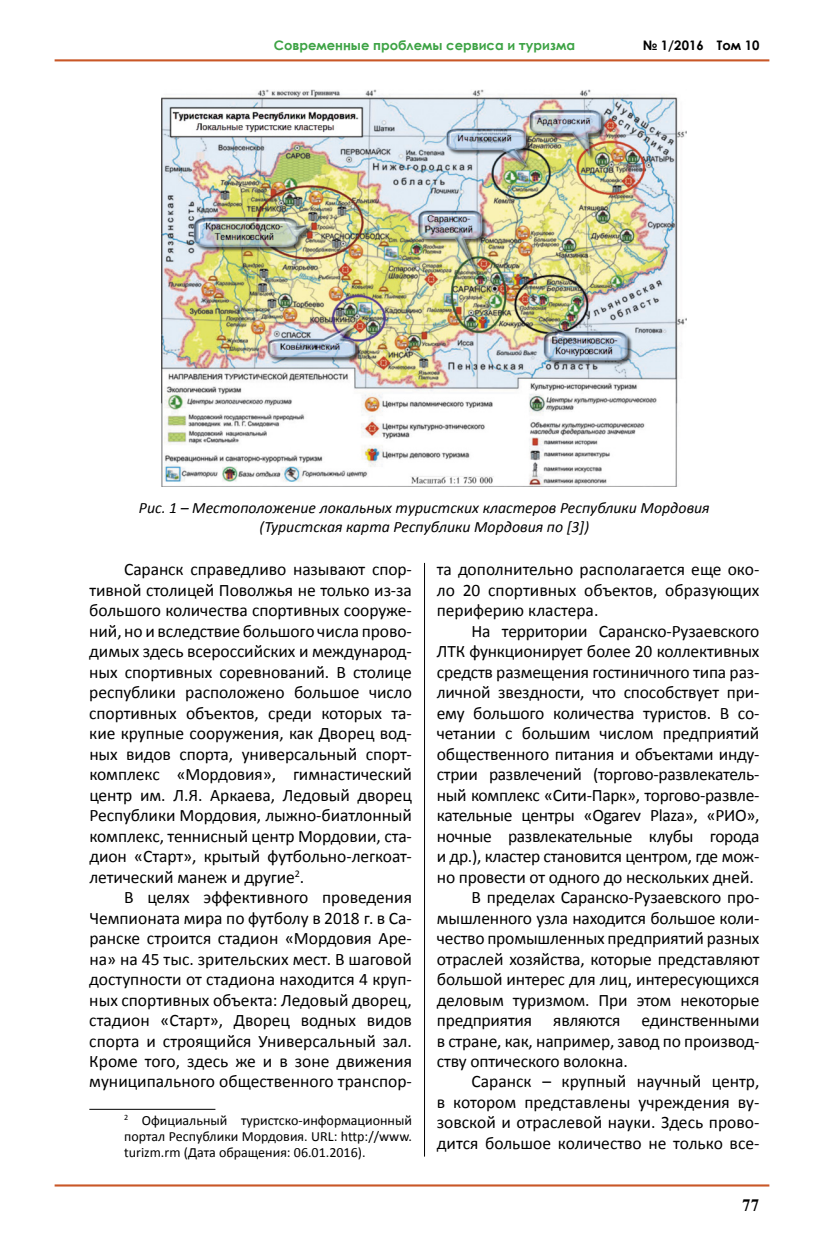
<style>
.page{position:relative;width:824px;height:1241px;background:#fff}
.page>*{position:absolute;margin:0;border:0;box-sizing:border-box;transform-origin:0 0}
.t1{font:17.5px/20.5px "Calibri";letter-spacing:-.01em;color:#000;text-align:justify}
.t2{font:700 16.62px "Newton C";color:#000}
.t3{font:italic 15.75px/19.2px "Calibri";color:#000;text-align:center}
.t4{font:14px/15.8px "Calibri";color:#000;text-align:justify}
.t5{font:700 13.12px "Century Gothic";color:#3da345}
.t6{font:700 13.12px "Century Gothic";color:#000}
</style>
<div class="page">
<hr style="left:55px;top:59px;width:714px;height:2px;background:#c95727">
<hr style="left:55px;top:1184px;width:714px;height:2px;background:#c95727">
<hr style="left:424px;top:563px;width:1px;height:593px;background:#000">
<hr style="left:89px;top:1108px;width:126px;height:1px;background:#000">
<img style="left:161px;top:89px;width:525px;height:397px">
<p class="t5" style="left:274px;top:35px;width:303px">Современные проблемы сервиса и туризма</p>
<p class="t6" style="left:642px;top:35px;width:118px">№ 1/2016 Том 10</p>
<p class="t3" style="left:139px;top:497px;width:572px">Рис. 1 – Местоположение локальных туристских кластеров Республики Мордовия (Туристская карта Республики Мордовия по [3])</p>
<p class="t1" style="left:89px;top:559px;width:324px;text-indent:35px">Саранск справедливо называют спор&shy;тивной столицей Поволжья не только из-за большого количества спортивных сооруже&shy;ний, но и вследствие большого числа прово&shy;димых здесь всероссийских и международ&shy;ных спортивных соревнований. В столице республики расположено большое число спортивных объектов, среди которых та&shy;кие крупные сооружения, как Дворец вод&shy;ных видов спорта, универсальный спорт&shy;комплекс «Мордовия», гимнастический центр им. Л.Я. Аркаева, Ледовый дворец Республики Мордовия, лыжно-биатлонный комплекс, теннисный центр Мордовии, ста&shy;дион «Старт», крытый футбольно-легкоат&shy;летический манеж и другие<sup>2</sup>.</p>
<p class="t1" style="left:89px;top:886px;width:324px;text-indent:35px">В целях эффективного проведения Чемпионата мира по футболу в 2018 г. в Са&shy;ранске строится стадион «Мордовия Аре&shy;на» на 45 тыс. зрительских мест. В шаговой доступности от стадиона находится 4 круп&shy;ных спортивных объекта: Ледовый дворец, стадион «Старт», Дворец водных видов спорта и строящийся Универсальный зал.<br>Кроме того, здесь же и в зоне движения муниципального общественного транспор-</p>
<p class="t4" style="left:124px;top:1112px;width:289px"><sup>2</sup> Официальный туристско-информационный портал Республики Мордовия. URL: http://www. turizm.rm (Дата обращения: 06.01.2016).</p>
<p class="t1" style="left:437px;top:559px;width:324px">та дополнительно располагается еще око&shy;ло 20 спортивных объектов, образующих периферию кластера.</p>
<p class="t1" style="left:471px;top:620px;width:289px">На территории Саранско-Рузаевского</p>
<p class="t1" style="left:437px;top:641px;width:324px">ЛТК функционирует более 20 коллективных</p>
<p class="t1" style="left:437px;top:661px;width:324px">средств размещения гостиничного типа раз-</p>
<p class="t1" style="left:437px;top:682px;width:324px">личной звездности, что способствует при-</p>
<p class="t1" style="left:437px;top:702px;width:324px">ему большого количества туристов. В со-</p>
<p class="t1" style="left:437px;top:723px;width:324px">четании с большим числом предприятий</p>
<p class="t1" style="left:437px;top:743px;width:324px">общественного питания и объектами инду-</p>
<p class="t1" style="left:437px;top:764px;width:324px">стрии развлечений (торгово-развлекатель-</p>
<p class="t1" style="left:437px;top:784px;width:324px">ный комплекс «Сити-Парк», торгово-развле-</p>
<p class="t1" style="left:437px;top:805px;width:324px">кательные центры «Ogarev Plaza», «РИО»,</p>
<p class="t1" style="left:437px;top:825px;width:324px">ночные развлекательные клубы города</p>
<p class="t1" style="left:437px;top:846px;width:324px">и др.), кластер становится центром, где мож-</p>
<p class="t1" style="left:437px;top:866px;width:318px">но провести от одного до нескольких дней.</p>
<p class="t1" style="left:471px;top:886px;width:289px">В пределах Саранско-Рузаевского про-</p>
<p class="t1" style="left:437px;top:907px;width:324px">мышленного узла находится большое коли-</p>
<p class="t1" style="left:437px;top:927px;width:324px">чество промышленных предприятий разных</p>
<p class="t1" style="left:437px;top:948px;width:324px">отраслей хозяйства, которые представляют</p>
<p class="t1" style="left:437px;top:968px;width:324px">большой интерес для лиц, интересующихся</p>
<p class="t1" style="left:437px;top:989px;width:324px">деловым туризмом. При этом некоторые</p>
<p class="t1" style="left:437px;top:1009px;width:324px">предприятия являются единственными</p>
<p class="t1" style="left:437px;top:1030px;width:324px">в стране, как, например, завод по производ-</p>
<p class="t1" style="left:437px;top:1050px;width:192px">ству оптического волокна.</p>
<p class="t1" style="left:471px;top:1071px;width:289px">Саранск – крупный научный центр,</p>
<p class="t1" style="left:437px;top:1091px;width:324px">в котором представлены учреждения ву-</p>
<p class="t1" style="left:437px;top:1112px;width:324px">зовской и отраслевой науки. Здесь прово-</p>
<p class="t1" style="left:437px;top:1132px;width:324px">дится большое количество не только все-</p>
<p class="t2" style="left:742px;top:1195px;width:19px">77</p>
</div>
